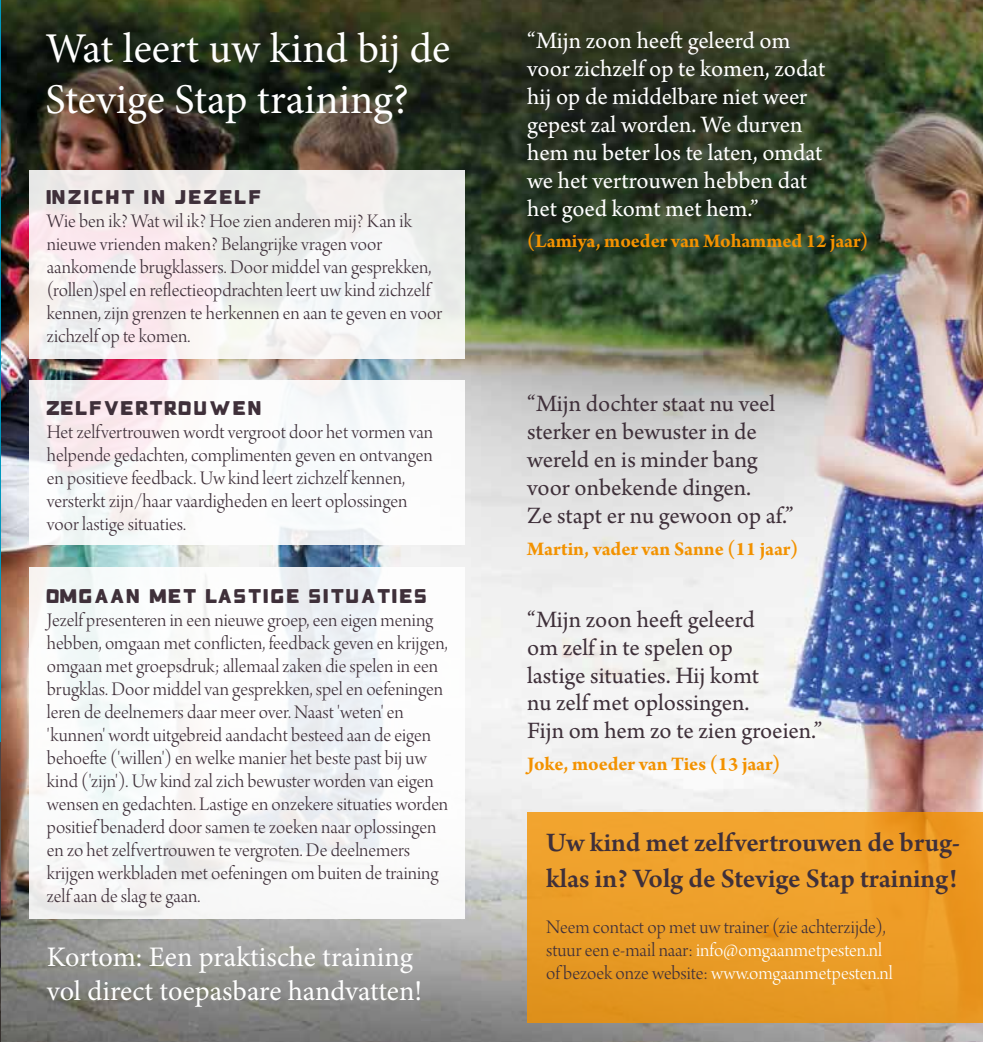
<style>
.page{position:relative;width:983px;height:1042px;background:#fff}
.page>*{position:absolute;margin:0;border:0;box-sizing:border-box;transform-origin:0 0}
.t1{font:42.35px/50.9px "Minion Pro";color:#fff}
.t2{font:600 28.35px/35.4px "Arno Pro";letter-spacing:-.005em;color:#3f303a}
.t3{font:28.35px/33.9px "Minion Pro";letter-spacing:-.005em;color:#fff}
.t4{font:24.68px/28px "Arno Pro";letter-spacing:-.005em;color:#3f303a}
.t5{font:24.68px/28px "Arno Pro";letter-spacing:-.005em;color:#fff}
.t6{font:24.68px "Bad Blocks TT";color:#3f303a}
.t7{font:20.3px/22.9px "Arno Pro Light Display";color:#3f303a}
.t8{font:700 20.3px "Arno Pro";letter-spacing:-.005em;color:#f39200}
.s1{color:#fff}
</style>
<div class="page">
<img style="left:0;top:0;width:982px;height:1042px">
<div style="left:29px;top:170px;width:435px;height:188px;background:#f3eeee"></div>
<svg style="left:29px;top:381px;width:435px;height:164px"></svg>
<div style="left:29px;top:568px;width:435px;height:351px;background:#fff"></div>
<div style="left:527px;top:812px;width:455px;height:211px;background:#ec9d28"></div>
<img style="left:0;top:742px;width:1px;height:300px">
<h1 class="t1" style="left:45px;top:23px;width:406px">Wat leert uw kind bij de<br>Stevige Stap training?</h1>
<p class="t6" style="left:47px;top:181px;width:219px">Inzicht in jezelf</p>
<p class="t7" style="left:47px;top:211px;width:396px">Wie ben ik? Wat wil ik? Hoe zien anderen mij? Kan ik nieuwe vrienden maken? Belangrijke vragen voor aankomende brugklassers. Door middel van gesprekken, (rollen)spel en reflectieopdrachten leert uw kind zichzelf kennen, zijn grenzen te herkennen en aan te geven en voor zichzelf op te komen.</p>
<p class="t6" style="left:47px;top:392px;width:219px">Zelfvertrouwen</p>
<p class="t7" style="left:47px;top:422px;width:388px">Het zelfvertrouwen wordt vergroot door het vormen van helpende gedachten, complimenten geven en ontvangen en positieve feedback. Uw kind leert zichzelf kennen, versterkt zijn/haar vaardigheden en leert oplossingen voor lastige situaties.</p>
<p class="t6" style="left:47px;top:580px;width:384px">Omgaan met Lastige situaties</p>
<p class="t7" style="left:47px;top:610px;width:403px">Jezelf presenteren in een nieuwe groep, een eigen mening hebben, omgaan met conflicten, feedback geven en krijgen, omgaan met groepsdruk; allemaal zaken die spelen in een brugklas. Door middel van gesprekken, spel en oefeningen leren de deelnemers daar meer over. Naast 'weten' en 'kunnen' wordt uitgebreid aandacht besteed aan de eigen behoefte ('willen') en welke manier het beste past bij uw kind ('zijn'). Uw kind zal zich bewuster worden van eigen wensen en gedachten. Lastige en onzekere situaties worden positief benaderd door samen te zoeken naar oplossingen en zo het zelfvertrouwen te vergroten. De deelnemers krijgen werkbladen met oefeningen om buiten de training zelf aan de slag te gaan.</p>
<h2 class="t3" style="left:47px;top:940px;width:377px">Kortom: Een praktische training vol direct toepasbare handvatten!</h2>
<p class="t5" style="left:527px;top:28px;width:299px">“Mijn zoon heeft geleerd om voor zichzelf op te komen, zodat hij op de middelbare niet weer gepest zal worden. We durven hem nu beter los te laten, omdat we het vertrouwen hebben dat het goed komt met hem.”</p>
<p class="t8" style="left:527px;top:229px;width:342px">(Lamiya, moeder van Mohammed 12 jaar)</p>
<p class="t4" style="left:527px;top:391px;width:268px">“Mijn dochter staat nu veel sterker en bewuster in de wereld en is minder bang voor onbekende dingen.<br>Ze stapt er nu gewoon op af.”</p>
<p class="t8" style="left:527px;top:537px;width:272px">Martin, vader van Sanne (11 jaar)</p>
<p class="t4" style="left:527px;top:606px;width:296px">“Mijn zoon heeft geleerd<br>om zelf in te spelen op<br>lastige situaties. Hij komt<br>nu zelf met oplossingen.<br>Fijn om hem zo te zien groeien.”</p>
<p class="t8" style="left:527px;top:752px;width:254px">Joke, moeder van Ties (13 jaar)</p>
<h2 class="t2" style="left:546px;top:826px;width:415px">Uw kind met zelfvertrouwen de brug&shy;klas in? Volg de Stevige Stap training!</h2>
<p class="t7" style="left:546px;top:916px;width:348px">Neem contact op met uw trainer (zie achterzijde), stuur een e-mail naar: <span class="s1">info@omgaanmetpesten.nl </span>of bezoek onze website: <span class="s1">www.omgaanmetpesten.nl</span></p>
</div>
